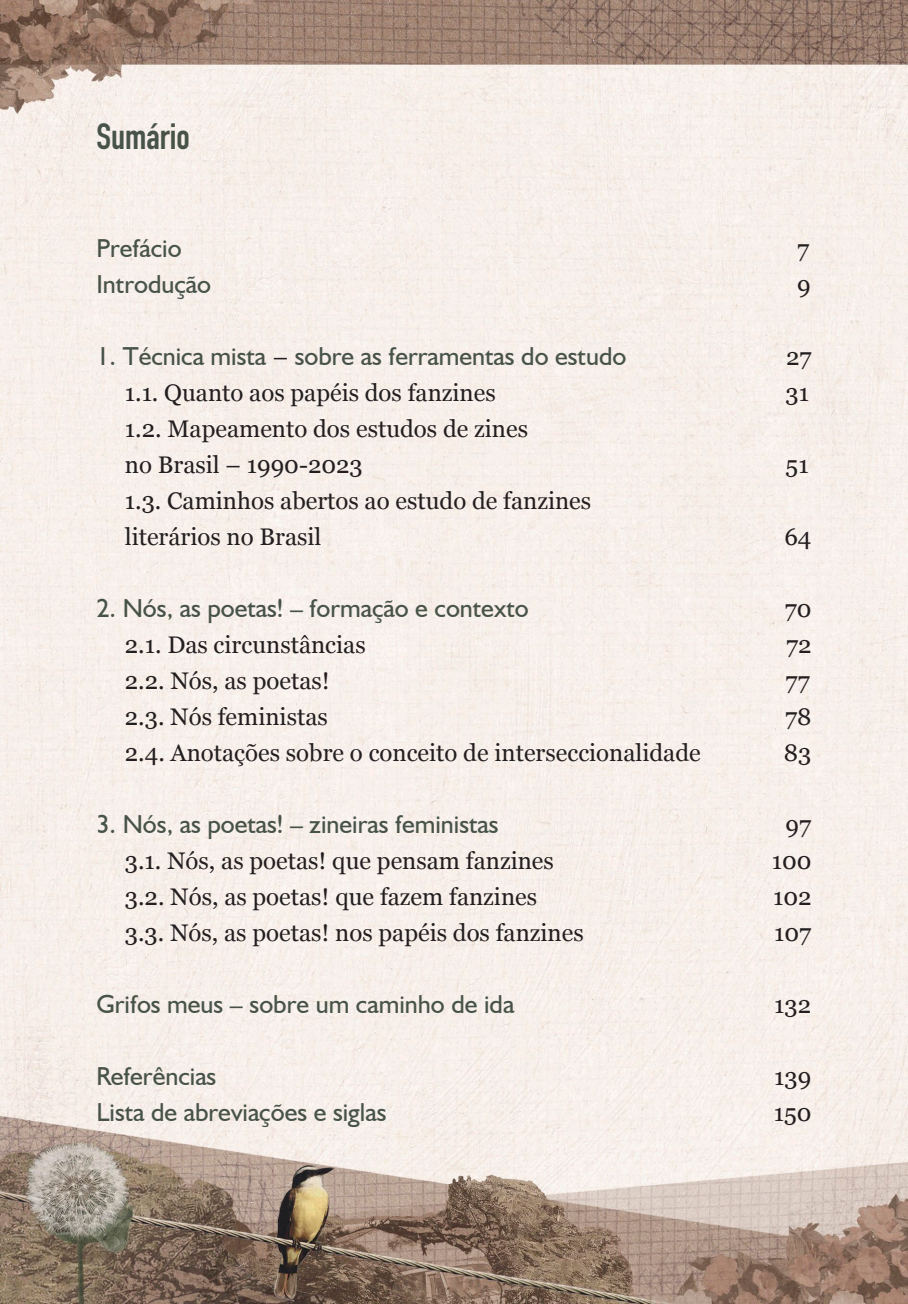
<style>
.page{position:relative;width:908px;height:1304px;background:#fff}
.page>*{position:absolute;margin:0;border:0;box-sizing:border-box;transform-origin:0 0}
.CORPO_-_Dissertação{font:700 36px "DIN Condensed";color:#485347}
.CORPO_-_Dissertação-2{font:26px "Humanist 521 BT";color:#485347}
.CORPO_-_Dissertação-3{font:24px "Georgia";color:#231f20}
.s1{font-family:"Georgia";font-size:24px;color:#231f20}
</style>
<div class="page">
<img style="left:0;top:0;width:907px;height:1304px">
<p class="CORPO_-_Dissertação" style="left:96px;top:112px;width:95px">Sumário</p>
<p class="CORPO_-_Dissertação-2" style="left:96px;top:232px;width:87px">Prefácio</p>
<p class="CORPO_-_Dissertação-3" style="left:796px;top:231px;width:14px">7</p>
<p class="CORPO_-_Dissertação-2" style="left:96px;top:268px;width:116px">Introdução</p>
<p class="CORPO_-_Dissertação-3" style="left:796px;top:267px;width:15px">9</p>
<p class="CORPO_-_Dissertação-2" style="left:96px;top:340px;width:531px">1. Técnica mista <span class="s1">–</span> sobre as ferramentas do estudo</p>
<p class="CORPO_-_Dissertação-3" style="left:785px;top:339px;width:27px">27</p>
<p class="CORPO_-_Dissertação-3" style="left:125px;top:375px;width:372px">1.1. Quanto aos papéis dos fanzines</p>
<p class="CORPO_-_Dissertação-3" style="left:785px;top:375px;width:25px">31</p>
<p class="CORPO_-_Dissertação-3" style="left:125px;top:411px;width:404px">1.2. Mapeamento dos estudos de zines</p>
<p class="CORPO_-_Dissertação-3" style="left:125px;top:447px;width:239px">no Brasil – 1990-2023</p>
<p class="CORPO_-_Dissertação-3" style="left:785px;top:447px;width:24px">51</p>
<p class="CORPO_-_Dissertação-3" style="left:125px;top:483px;width:467px">1.3. Caminhos abertos ao estudo de fanzines</p>
<p class="CORPO_-_Dissertação-3" style="left:125px;top:519px;width:198px">literários no Brasil</p>
<p class="CORPO_-_Dissertação-3" style="left:784px;top:519px;width:29px">64</p>
<p class="CORPO_-_Dissertação-2" style="left:96px;top:592px;width:433px">2. Nós, as poetas! – formação e contexto</p>
<p class="CORPO_-_Dissertação-3" style="left:784px;top:591px;width:28px">70</p>
<p class="CORPO_-_Dissertação-3" style="left:125px;top:627px;width:242px">2.1. Das circunstâncias</p>
<p class="CORPO_-_Dissertação-3" style="left:785px;top:627px;width:27px">72</p>
<p class="CORPO_-_Dissertação-3" style="left:125px;top:663px;width:206px">2.2. Nós, as poetas!</p>
<p class="CORPO_-_Dissertação-3" style="left:785px;top:663px;width:26px">77</p>
<p class="CORPO_-_Dissertação-3" style="left:125px;top:699px;width:204px">2.3. Nós feministas</p>
<p class="CORPO_-_Dissertação-3" style="left:784px;top:699px;width:28px">78</p>
<p class="CORPO_-_Dissertação-3" style="left:125px;top:735px;width:577px">2.4. Anotações sobre o conceito de interseccionalidade</p>
<p class="CORPO_-_Dissertação-3" style="left:783px;top:735px;width:29px">83</p>
<p class="CORPO_-_Dissertação-2" style="left:96px;top:808px;width:403px">3. Nós, as poetas! – zineiras feministas</p>
<p class="CORPO_-_Dissertação-3" style="left:785px;top:807px;width:27px">97</p>
<p class="CORPO_-_Dissertação-3" style="left:125px;top:843px;width:430px">3.1. Nós, as poetas! que pensam fanzines</p>
<p class="CORPO_-_Dissertação-3" style="left:771px;top:843px;width:41px">100</p>
<p class="CORPO_-_Dissertação-3" style="left:125px;top:879px;width:413px">3.2. Nós, as poetas! que fazem fanzines</p>
<p class="CORPO_-_Dissertação-3" style="left:772px;top:879px;width:40px">102</p>
<p class="CORPO_-_Dissertação-3" style="left:125px;top:915px;width:460px">3.3. Nós, as poetas! nos papéis dos fanzines</p>
<p class="CORPO_-_Dissertação-3" style="left:773px;top:915px;width:39px">107</p>
<p class="CORPO_-_Dissertação-2" style="left:96px;top:988px;width:419px">Grifos meus – sobre um caminho de ida</p>
<p class="CORPO_-_Dissertação-3" style="left:773px;top:987px;width:38px">132</p>
<p class="CORPO_-_Dissertação-2" style="left:96px;top:1060px;width:121px">Referências</p>
<p class="CORPO_-_Dissertação-3" style="left:773px;top:1059px;width:39px">139</p>
<p class="CORPO_-_Dissertação-2" style="left:96px;top:1096px;width:291px">Lista de abreviações e siglas</p>
<p class="CORPO_-_Dissertação-3" style="left:773px;top:1095px;width:39px">150</p>
</div>
